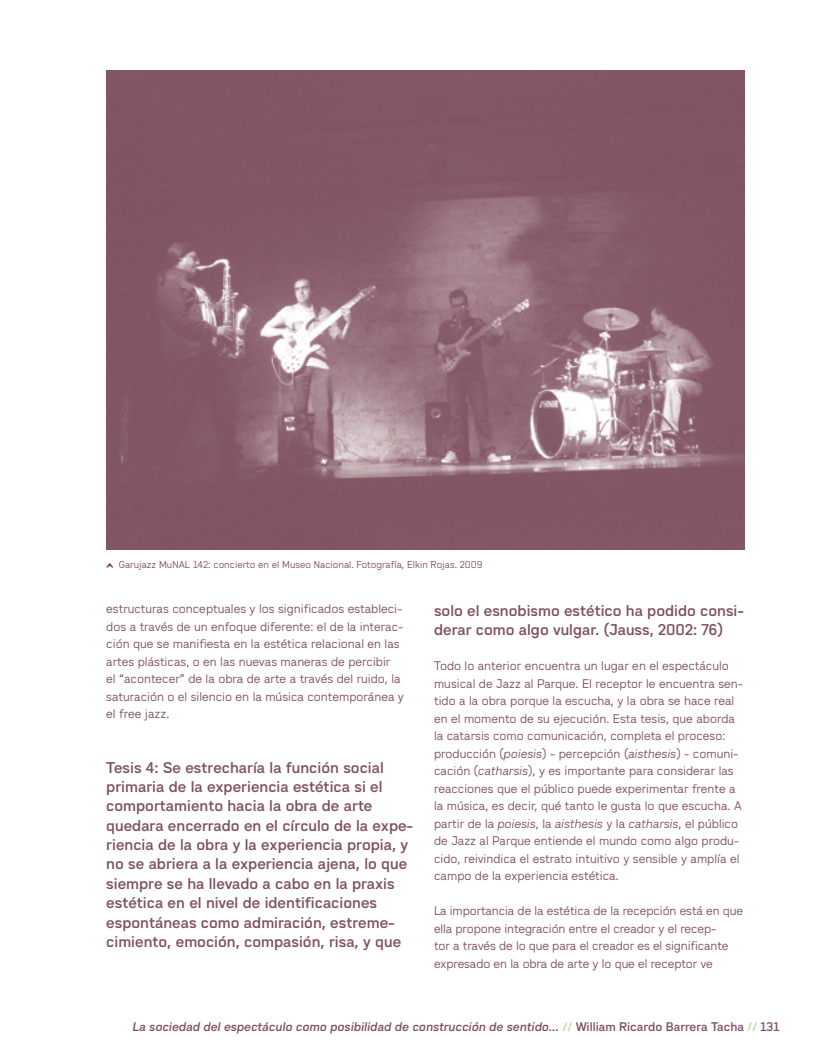
<style>
.page{position:relative;width:815px;height:1063px;background:#fff}
.page>*{position:absolute;margin:0;border:0;box-sizing:border-box;transform-origin:0 0}
.t1{font:500 15.62px/19.4px "Wedding Sans";color:#7d4f5e}
.t2{font:12.5px/17.5px "Wedding Sans";color:#7d4f5e}
.t3{font:italic 500 12.5px "Wedding Sans";color:#7d4f5e}
.t4{font:10px "Wedding Sans";color:#7d4f5e}
.s1{font-style:italic}
.s2{font-style:normal;color:#b8d993}
.s3{font-style:normal}
</style>
<div class="page">
<img style="left:106px;top:71px;width:638px;height:478px">
<svg style="left:106px;top:563px;width:7px;height:5px"></svg>
<p class="t4" style="left:119px;top:559px;width:365px">Garujazz MuNAL 142: concierto en el Museo Nacional. Fotografía, Elkin Rojas. 2009</p>
<p class="t2" style="left:106px;top:600px;width:299px">estructuras conceptuales y los significados estableci&shy;dos a través de un enfoque diferente: el de la interac&shy;ción que se manifiesta en la estética relacional en las artes plásticas, o en las nuevas maneras de percibir<br>el “acontecer” de la obra de arte a través del ruido, la saturación o el silencio en la música contemporánea y el free jazz.</p>
<p class="t1" style="left:106px;top:757px;width:308px">Tesis 4: Se estrecharía la función social primaria de la experiencia estética si el comportamiento hacia la obra de arte quedara encerrado en el círculo de la expe&shy;riencia de la obra y la experiencia propia, y no se abriera a la experiencia ajena, lo que siempre se ha llevado a cabo en la praxis estética en el nivel de identificaciones espontáneas como admiración, estreme&shy;cimiento, emoción, compasión, risa, y que</p>
<p class="t1" style="left:434px;top:601px;width:312px">solo el esnobismo estético ha podido consi&shy;derar como algo vulgar. (Jauss, 2002: 76)</p>
<p class="t2" style="left:434px;top:657px;width:311px">Todo lo anterior encuentra un lugar en el espectáculo musical de Jazz al Parque. El receptor le encuentra sen&shy;tido a la obra porque la escucha, y la obra se hace real en el momento de su ejecución. Esta tesis, que aborda la catarsis como comunicación, completa el proceso: producción (<span class="s1">poiesis</span>) - percepción (<span class="s1">aisthesis</span>) - comuni&shy;cación (<span class="s1">catharsis</span>), y es importante para considerar las reacciones que el público puede experimentar frente a la música, es decir, qué tanto le gusta lo que escucha. A partir de la <span class="s1">poiesis</span>, la <span class="s1">aisthesis</span> y la <span class="s1">catharsis</span>, el público de Jazz al Parque entiende el mundo como algo produ&shy;cido, reivindica el estrato intuitivo y sensible y amplía el campo de la experiencia estética.</p>
<p class="t2" style="left:434px;top:902px;width:311px">La importancia de la estética de la recepción está en que ella propone integración entre el creador y el recep-<br>tor a través de lo que para el creador es el significante expresado en la obra de arte y lo que el receptor ve</p>
<p class="t3" style="left:133px;top:1020px;width:648px">La sociedad del espectáculo como posibilidad de construcción de sentido... <span class="s2">//</span> <span class="s3">William Ricardo Barrera Tacha</span> <span class="s2">//</span> <span class="s3">131</span></p>
</div>
